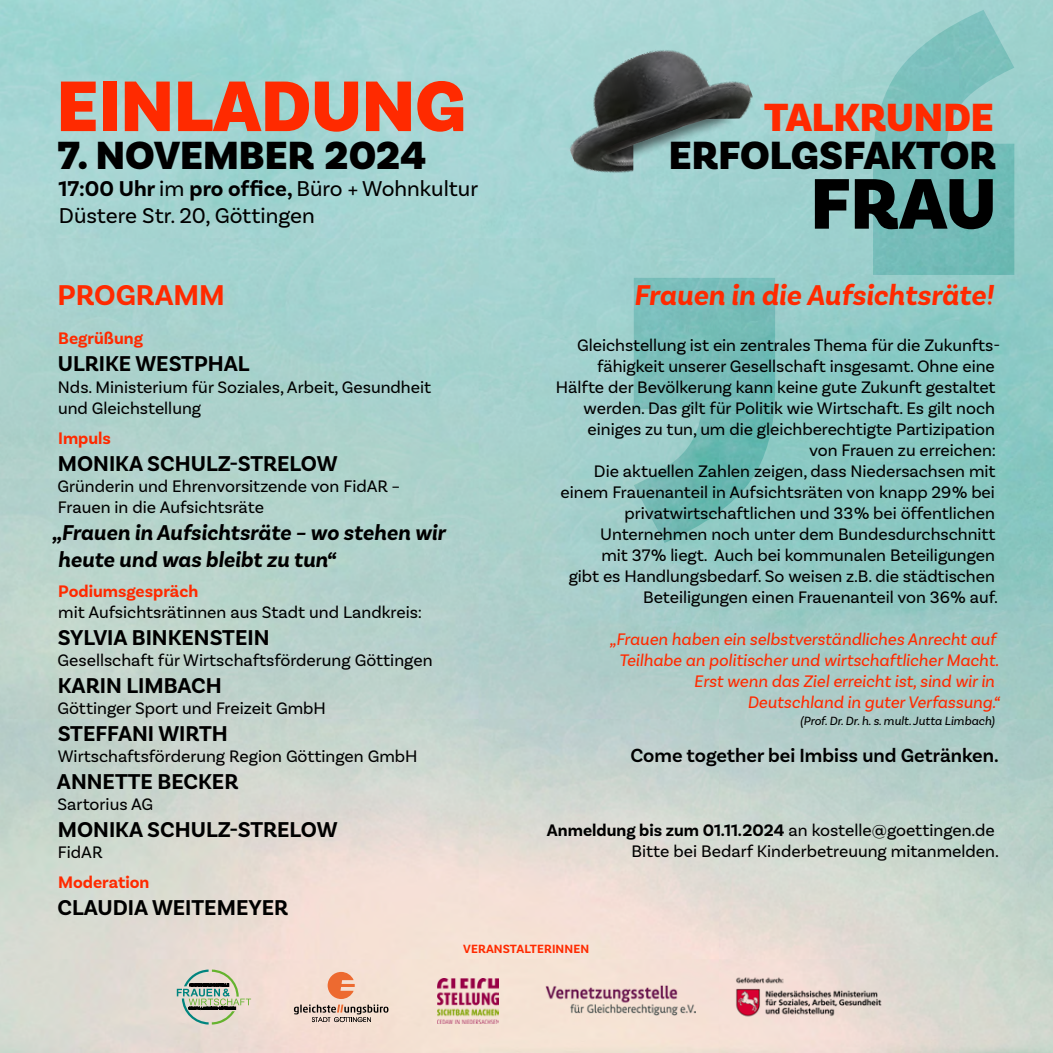
<style>
.page{position:relative;width:1053px;height:1053px;background:#fff}
.page>*{position:absolute;margin:0;border:0;box-sizing:border-box;transform-origin:0 0}
.t1{font:900 75px "Basic Sans";color:#ff2a00}
.t2{font:900 75px "Basic Sans";color:#000}
.t3{font:900 41.38px "Basic Sans";color:#000}
.t4{font:900 41.25px "Basic Sans";color:#000}
.t5{font:900 41.25px "Basic Sans";color:#ff2a00}
.t6{font:italic 700 30px "Basic Sans";color:#ff2a00}
.t7{font:700 30px "Basic Sans";color:#ff2a00}
.t8{font:700 22.5px "Basic Sans";color:#000}
.t9{font:22.5px/27px "Basic Sans";color:#000}
.t10{font:italic 700 22.5px/27px "Basic Sans";color:#000}
.t11{font:600 20px "Basic Sans";color:#000}
.t12{font:17.5px/21px "Basic Sans";color:#000}
.t13{font:italic 17.5px "Basic Sans";color:#ff2a00}
.t14{font:700 17.5px "Basic Sans";color:#ff2a00}
.t15{font:italic 12.5px "Basic Sans";color:#000}
.t16{font:700 12.5px "Basic Sans";letter-spacing:.01em;color:#ff2a00}
.s1{font-weight:700}
</style>
<div class="page">
<img style="left:0;top:0;width:1052px;height:1052px">
<svg style="left:872px;top:10px;width:142px;height:265px;background:#80c2be"></svg>
<svg style="left:633px;top:278px;width:142px;height:265px;background:#7abeb9"></svg>
<img style="left:547px;top:24px;width:213px;height:168px">
<svg style="left:597px;top:101px;width:140px;height:67px;background:#6a8280"></svg>
<img style="left:604px;top:108px;width:119px;height:47px">
<img style="left:545px;top:984px;width:150px;height:30px">
<img style="left:438px;top:978px;width:60px;height:44px">
<svg style="left:177px;top:969px;width:74px;height:55px;background:#bbbfaf"></svg>
<svg style="left:294px;top:1004px;width:94px;height:17px;background:#bba89e"></svg>
<svg style="left:327px;top:971px;width:28px;height:27px"></svg>
<img style="left:728px;top:969px;width:162px;height:53px">
<h1 class="t1" style="left:57px;top:60px;width:411px">EINLADUNG</h1>
<h3 class="t4" style="left:58px;top:130px;width:370px">7. NOVEMBER 2024</h3>
<p class="t9" style="left:58px;top:174px;width:421px"><span class="s1">17:00 Uhr</span> im <span class="s1">pro office,</span> Büro + Wohnkultur<br>Düstere Str. 20, Göttingen</p>
<h3 class="t7" style="left:57px;top:277px;width:169px">PROGRAMM</h3>
<p class="t14" style="left:58px;top:328px;width:86px">Begrüßung</p>
<p class="t8" style="left:58px;top:350px;width:193px">ULRIKE WESTPHAL</p>
<p class="t12" style="left:58px;top:376px;width:375px">Nds. Ministerium für Soziales, Arbeit, Gesundheit und Gleichstellung</p>
<p class="t14" style="left:58px;top:427px;width:54px">Impuls</p>
<p class="t8" style="left:58px;top:449px;width:281px">MONIKA SCHULZ-STRELOW</p>
<p class="t12" style="left:57px;top:475px;width:344px">Gründerin und Ehrenvorsitzende von FidAR –<br>Frauen in die Aufsichtsräte</p>
<p class="t10" style="left:52px;top:519px;width:395px">„Frauen in Aufsichtsräte – wo stehen wir heute und was bleibt zu tun“</p>
<p class="t14" style="left:58px;top:580px;width:141px">Podiumsgespräch</p>
<p class="t12" style="left:58px;top:601px;width:365px">mit Aufsichtsrätinnen aus Stadt und Landkreis:</p>
<p class="t8" style="left:58px;top:623px;width:213px">SYLVIA BINKENSTEIN</p>
<p class="t12" style="left:57px;top:649px;width:376px">Gesellschaft für Wirtschaftsförderung Göttingen</p>
<p class="t8" style="left:58px;top:671px;width:165px">KARIN LIMBACH</p>
<p class="t12" style="left:57px;top:697px;width:270px">Göttinger Sport und Freizeit GmbH</p>
<p class="t8" style="left:58px;top:719px;width:172px">STEFFANI WIRTH</p>
<p class="t12" style="left:58px;top:745px;width:361px">Wirtschaftsförderung Region Göttingen GmbH</p>
<p class="t8" style="left:57px;top:767px;width:183px">ANNETTE BECKER</p>
<p class="t12" style="left:58px;top:793px;width:97px">Sartorius AG</p>
<p class="t8" style="left:58px;top:815px;width:281px">MONIKA SCHULZ-STRELOW</p>
<p class="t12" style="left:58px;top:841px;width:46px">FidAR</p>
<p class="t14" style="left:58px;top:871px;width:93px">Moderation</p>
<p class="t8" style="left:58px;top:893px;width:232px">CLAUDIA WEITEMEYER</p>
<h3 class="t5" style="left:764px;top:92px;width:231px">TALKRUNDE</h3>
<h2 class="t3" style="left:668px;top:130px;width:329px">ERFOLGSFAKTOR</h2>
<h1 class="t2" style="left:810px;top:158px;width:187px">FRAU</h1>
<h3 class="t6" style="left:634px;top:277px;width:361px">Frauen in die Aufsichtsräte!</h3>
<p class="t12" style="left:577px;top:334px;width:424px">Gleichstellung ist ein zentrales Thema für die Zukunfts-</p>
<p class="t12" style="left:597px;top:355px;width:399px">fähigkeit unserer Gesellschaft insgesamt. Ohne eine</p>
<p class="t12" style="left:556px;top:376px;width:441px">Hälfte der Bevölkerung kann keine gute Zukunft gestaltet</p>
<p class="t12" style="left:583px;top:397px;width:413px">werden. Das gilt für Politik wie Wirtschaft. Es gilt noch</p>
<p class="t12" style="left:587px;top:418px;width:409px">einiges zu tun, um die gleichberechtigte Partizipation</p>
<p class="t12" style="left:809px;top:439px;width:188px">von Frauen zu erreichen:</p>
<p class="t12" style="left:594px;top:460px;width:403px">Die aktuellen Zahlen zeigen, dass Niedersachsen mit</p>
<p class="t12" style="left:560px;top:481px;width:436px">einem Frauenanteil in Aufsichtsräten von knapp 29% bei</p>
<p class="t12" style="left:624px;top:502px;width:372px">privatwirtschaftlichen und 33% bei öffentlichen</p>
<p class="t12" style="left:600px;top:523px;width:397px">Unternehmen noch unter dem Bundesdurchschnitt</p>
<p class="t12" style="left:601px;top:544px;width:395px">mit 37% liegt. Auch bei kommunalen Beteiligungen</p>
<p class="t12" style="left:568px;top:565px;width:428px">gibt es Handlungsbedarf. So weisen z.B. die städtischen</p>
<p class="t12" style="left:643px;top:586px;width:356px">Beteiligungen einen Frauenanteil von 36% auf.</p>
<p class="t13" style="left:609px;top:628px;width:388px">„Frauen haben ein selbstverständliches Anrecht auf</p>
<p class="t13" style="left:619px;top:649px;width:381px">Teilhabe an politischer und wirtschaftlicher Macht.</p>
<p class="t13" style="left:694px;top:670px;width:302px">Erst wenn das Ziel erreicht ist, sind wir in</p>
<p class="t13" style="left:747px;top:691px;width:255px">Deutschland in guter Verfassung.“</p>
<p class="t15" style="left:800px;top:713px;width:196px">(Prof. Dr. Dr. h. s. mult. Jutta Limbach)</p>
<p class="t11" style="left:630px;top:743px;width:370px">Come together bei Imbiss und Getränken.</p>
<p class="t12" style="left:547px;top:819px;width:453px;text-align:right"><span class="s1">Anmeldung bis zum 01.11.2024</span> an kostelle@goettingen.de<br>Bitte bei Bedarf Kinderbetreuung mitanmelden.</p>
<p class="t16" style="left:463px;top:941px;width:127px">VERANSTALTERINNEN</p>
</div>
